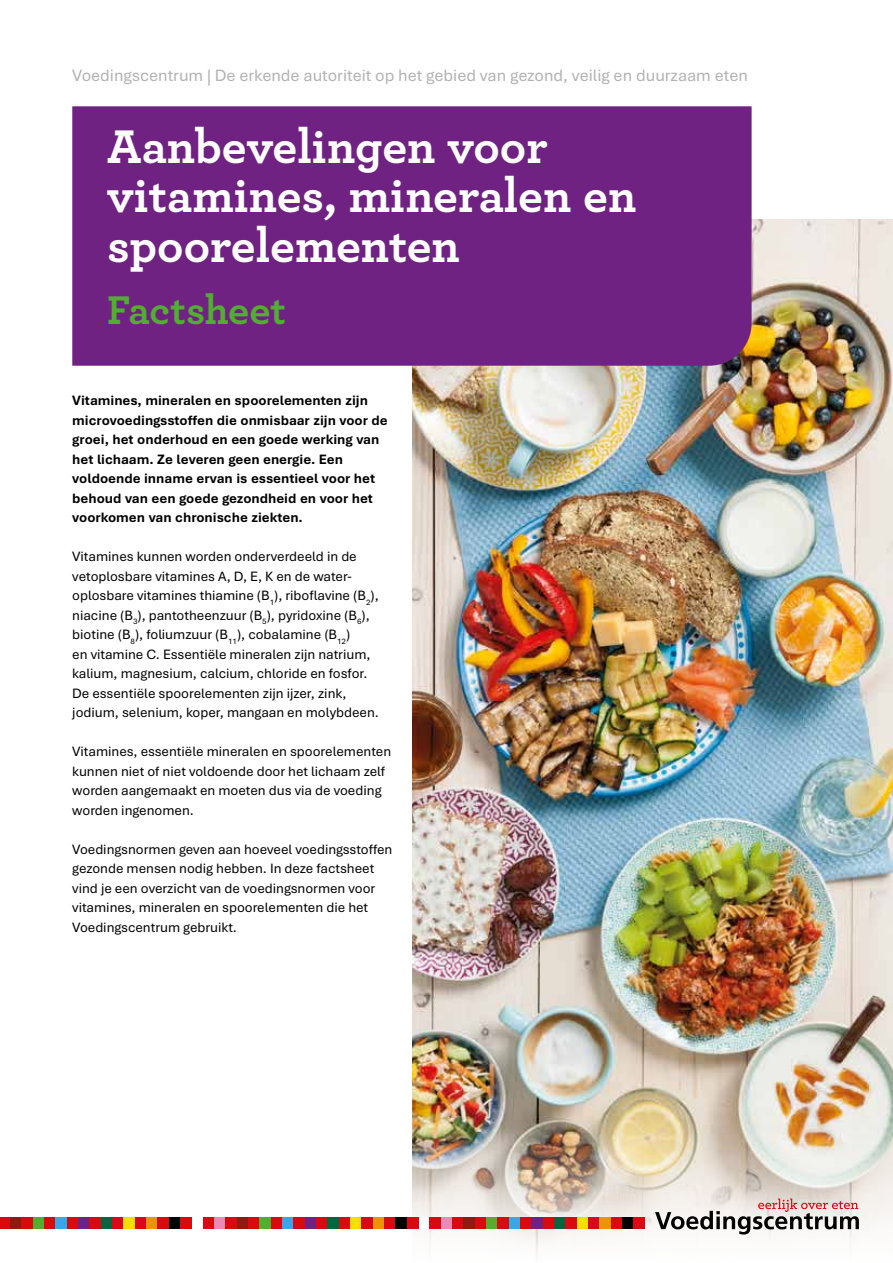
<style>
.page{position:relative;width:893px;height:1263px;background:#fff}
.page>*{position:absolute;margin:0;border:0;box-sizing:border-box;transform-origin:0 0}
.t1{font:700 49.5px/49.5px "Archer";color:#fff}
.t2{font:700 42px "Archer";letter-spacing:-.005em;color:#52ae32}
.t3{font:17.25px "Bierstadt";color:#b3b2b2}
.t4{font:14.25px/19.5px "Bierstadt";color:#000}
.t5{font:700 14.25px/19.5px "Bierstadt";color:#000}
</style>
<div class="page">
<img style="left:412px;top:219px;width:481px;height:883px">
<img style="left:395px;top:1102px;width:498px;height:151px">
<div style="left:418px;top:1217px;width:12px;height:11px;background:#fff"></div>
<div style="left:430px;top:1217px;width:11px;height:11px;background:#db0812"></div>
<div style="left:441px;top:1217px;width:11px;height:11px;background:#f088b6"></div>
<div style="left:452px;top:1217px;width:12px;height:11px;background:#db0812"></div>
<div style="left:464px;top:1217px;width:11px;height:11px;background:#931813"></div>
<div style="left:475px;top:1217px;width:11px;height:11px;background:#db0812"></div>
<div style="left:486px;top:1217px;width:12px;height:11px;background:#52ae32"></div>
<div style="left:498px;top:1217px;width:11px;height:11px;background:#db0812"></div>
<div style="left:509px;top:1217px;width:11px;height:11px;background:#36a9e1"></div>
<div style="left:520px;top:1217px;width:12px;height:11px;background:#db0812"></div>
<div style="left:532px;top:1217px;width:11px;height:11px;background:#702283"></div>
<div style="left:543px;top:1217px;width:11px;height:11px;background:#db0812"></div>
<div style="left:554px;top:1217px;width:12px;height:11px;background:#04663f"></div>
<div style="left:566px;top:1217px;width:11px;height:11px;background:#db0812"></div>
<div style="left:577px;top:1217px;width:11px;height:11px;background:#fd0"></div>
<div style="left:588px;top:1217px;width:12px;height:11px;background:#db0812"></div>
<div style="left:600px;top:1217px;width:11px;height:11px;background:#f39200"></div>
<div style="left:611px;top:1217px;width:11px;height:11px;background:#db0812"></div>
<div style="left:622px;top:1217px;width:12px;height:11px;background:#000"></div>
<div style="left:634px;top:1217px;width:11px;height:11px;background:#db0812"></div>
<div style="left:203px;top:1217px;width:11px;height:11px;background:#db0812"></div>
<div style="left:214px;top:1217px;width:12px;height:11px;background:#f088b6"></div>
<div style="left:226px;top:1217px;width:11px;height:11px;background:#db0812"></div>
<div style="left:237px;top:1217px;width:11px;height:11px;background:#931813"></div>
<div style="left:248px;top:1217px;width:12px;height:11px;background:#db0812"></div>
<div style="left:260px;top:1217px;width:11px;height:11px;background:#52ae32"></div>
<div style="left:271px;top:1217px;width:11px;height:11px;background:#db0812"></div>
<div style="left:282px;top:1217px;width:12px;height:11px;background:#36a9e1"></div>
<div style="left:294px;top:1217px;width:11px;height:11px;background:#db0812"></div>
<div style="left:305px;top:1217px;width:11px;height:11px;background:#702283"></div>
<div style="left:316px;top:1217px;width:12px;height:11px;background:#db0812"></div>
<div style="left:328px;top:1217px;width:11px;height:11px;background:#04663f"></div>
<div style="left:339px;top:1217px;width:11px;height:11px;background:#db0812"></div>
<div style="left:350px;top:1217px;width:12px;height:11px;background:#fd0"></div>
<div style="left:362px;top:1217px;width:11px;height:11px;background:#db0812"></div>
<div style="left:373px;top:1217px;width:11px;height:11px;background:#f39200"></div>
<div style="left:384px;top:1217px;width:12px;height:11px;background:#db0812"></div>
<div style="left:396px;top:1217px;width:11px;height:11px;background:#000"></div>
<div style="left:407px;top:1217px;width:11px;height:11px;background:#db0812"></div>
<div style="left:0;top:1217px;width:10px;height:11px;background:#db0812"></div>
<div style="left:10px;top:1217px;width:12px;height:11px;background:#931813"></div>
<div style="left:22px;top:1217px;width:11px;height:11px;background:#db0812"></div>
<div style="left:33px;top:1217px;width:11px;height:11px;background:#52ae32"></div>
<div style="left:44px;top:1217px;width:12px;height:11px;background:#db0812"></div>
<div style="left:56px;top:1217px;width:11px;height:11px;background:#36a9e1"></div>
<div style="left:67px;top:1217px;width:11px;height:11px;background:#db0812"></div>
<div style="left:78px;top:1217px;width:12px;height:11px;background:#702283"></div>
<div style="left:90px;top:1217px;width:11px;height:11px;background:#db0812"></div>
<div style="left:101px;top:1217px;width:11px;height:11px;background:#04663f"></div>
<div style="left:112px;top:1217px;width:12px;height:11px;background:#db0812"></div>
<div style="left:124px;top:1217px;width:11px;height:11px;background:#fd0"></div>
<div style="left:135px;top:1217px;width:11px;height:11px;background:#db0812"></div>
<div style="left:146px;top:1217px;width:12px;height:11px;background:#f39200"></div>
<div style="left:158px;top:1217px;width:11px;height:11px;background:#db0812"></div>
<div style="left:169px;top:1217px;width:11px;height:11px;background:#000"></div>
<div style="left:180px;top:1217px;width:12px;height:11px;background:#db0812"></div>
<svg style="left:655px;top:1198px;width:204px;height:36px"></svg>
<div style="left:72px;top:106px;width:680px;height:260px;background:#702283"></div>
<p class="t3" style="left:72px;top:66px;width:677px">Voedingscentrum | De erkende autoriteit op het gebied van gezond, veilig en duurzaam eten</p>
<h1 class="t1" style="left:107px;top:118px;width:531px">Aanbevelingen voor vitamines, mineralen en spoorelementen</h1>
<h2 class="t2" style="left:107px;top:276px;width:180px">Factsheet</h2>
<p class="t5" style="left:72px;top:391px;width:317px">Vitamines, mineralen en spoorelementen zijn microvoedingsstoffen die onmisbaar zijn voor de groei, het onderhoud en een goede werking van het lichaam. Ze leveren geen energie. Een voldoende inname ervan is essentieel voor het behoud van een goede gezondheid en voor het voorkomen van chronische ziekten.</p>
<p class="t4" style="left:72px;top:547px;width:308px">Vitamines kunnen worden onderverdeeld in de vetoplosbare vitamines A, D, E, K en de water&shy;oplosbare vitamines thiamine (B<sub>1</sub>), riboflavine (B<sub>2</sub>), niacine (B<sub>3</sub>), pantotheenzuur (B<sub>5</sub>), pyridoxine (B<sub>6</sub>), biotine (B<sub>8</sub>), foliumzuur (B<sub>11</sub>), cobalamine (B<sub>12</sub>)<br>en vitamine C. Essentiële mineralen zijn natrium, kalium, magnesium, calcium, chloride en fosfor.<br>De essentiële spoorelementen zijn ijzer, zink, jodium, selenium, koper, mangaan en molybdeen.</p>
<p class="t4" style="left:72px;top:742px;width:320px">Vitamines, essentiële mineralen en spoorelementen kunnen niet of niet voldoende door het lichaam zelf worden aangemaakt en moeten dus via de voeding worden ingenomen.</p>
<p class="t4" style="left:72px;top:839px;width:322px">Voedingsnormen geven aan hoeveel voedingsstoffen gezonde mensen nodig hebben. In deze factsheet vind je een overzicht van de voedingsnormen voor vitamines, mineralen en spoorelementen die het Voedingscentrum gebruikt.</p>
</div>
